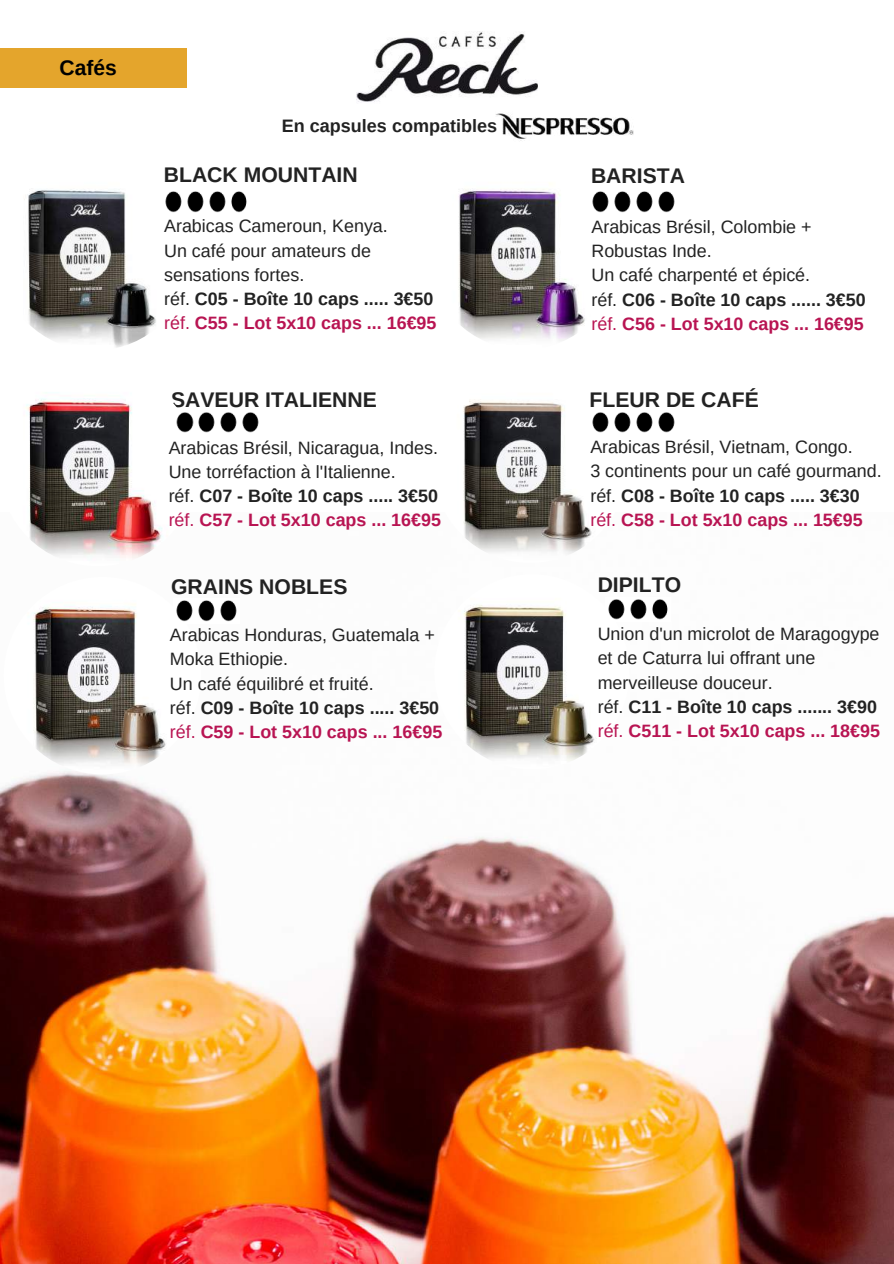
<style>
.page{position:relative;width:894px;height:1264px;background:#fff}
.page>*{position:absolute;margin:0;border:0;box-sizing:border-box;transform-origin:0 0}
.t1{font:700 21.15px "Arimo";color:#222}
.t2{font:700 21px "Arimo";color:#000}
.t3{font:700 18px "Arimo";color:#222}
.t4{font:17.85px/24.3px "Arimo";color:#222}
.s1{font-weight:700}
.s2{color:#b81452}
.s3{font-weight:700;color:#b81452}
</style>
<div class="page">
<img style="left:0;top:539px;width:893px;height:724px">
<img style="left:0;top:158px;width:191px;height:192px;border-radius:50%">
<img style="left:428px;top:158px;width:191px;height:191px;border-radius:50%">
<div style="left:0;top:48px;width:186px;height:40px;background:#e4a52c"></div>
<img style="left:0;top:368px;width:197px;height:198px;border-radius:50%">
<img style="left:433px;top:369px;width:193px;height:194px;border-radius:50%">
<img style="left:4px;top:577px;width:197px;height:197px;border-radius:50%">
<img style="left:434px;top:574px;width:195px;height:195px;border-radius:50%">
<img style="left:605px;top:597px;width:65px;height:24px">
<img style="left:173px;top:598px;width:66px;height:25px">
<img style="left:173px;top:411px;width:86px;height:23px">
<img style="left:589px;top:411px;width:86px;height:24px">
<img style="left:589px;top:190px;width:86px;height:24px">
<img style="left:162px;top:190px;width:85px;height:24px">
<img style="left:357px;top:31px;width:180px;height:71px">
<img style="left:495px;top:87px;width:138px;height:78px">
<p class="t2" style="left:60px;top:56px;width:59px">Cafés</p>
<p class="t3" style="left:282px;top:116px;width:217px">En capsules compatibles</p>
<p class="t1" style="left:164px;top:163px;width:195px">BLACK MOUNTAIN</p>
<p class="t4" style="left:164px;top:214px;width:274px">Arabicas Cameroun, Kenya.<br>Un café pour amateurs de sensations fortes.<br>réf. <span class="s1">C05 - Boîte 10 caps ..... 3€50 </span><span class="s2">réf.</span> <span class="s3">C55 - Lot 5x10 caps ... 16€95</span></p>
<p class="t1" style="left:591px;top:163px;width:95px">BARISTA</p>
<p class="t4" style="left:591px;top:214px;width:276px">Arabicas Brésil, Colombie +<br>Robustas Inde.<br>Un café charpenté et épicé.<br>réf. <span class="s1">C06 - Boîte 10 caps ...... 3€50 </span><span class="s2">réf.</span> <span class="s3">C56 - Lot 5x10 caps ... 16€95</span></p>
<p class="t1" style="left:171px;top:388px;width:207px">SAVEUR ITALIENNE</p>
<p class="t1" style="left:589px;top:388px;width:171px">FLEUR DE CAFÉ</p>
<p class="t4" style="left:169px;top:435px;width:274px">Arabicas Brésil, Nicaragua, Indes.<br>Une torréfaction à l'Italienne.<br>réf. <span class="s1">C07 - Boîte 10 caps ..... 3€50 </span><span class="s2">réf.</span> <span class="s3">C57 - Lot 5x10 caps ... 16€95</span></p>
<p class="t4" style="left:590px;top:435px;width:293px">Arabicas Brésil, Vietnam, Congo.<br>3 continents pour un café gourmand. réf. <span class="s1">C08 - Boîte 10 caps ..... 3€30 </span><span class="s2">réf.</span> <span class="s3">C58 - Lot 5x10 caps ... 15€95</span></p>
<p class="t1" style="left:171px;top:574px;width:178px">GRAINS NOBLES</p>
<p class="t4" style="left:170px;top:623px;width:274px">Arabicas Honduras, Guatemala +<br>Moka Ethiopie.<br>Un café équilibré et fruité.<br>réf. <span class="s1">C09 - Boîte 10 caps ..... 3€50 </span><span class="s2">réf.</span> <span class="s3">C59 - Lot 5x10 caps ... 16€95</span></p>
<p class="t1" style="left:597px;top:573px;width:85px">DIPILTO</p>
<p class="t4" style="left:597px;top:621px;width:284px">Union d'un microlot de Maragogype et de Caturra lui offrant une merveilleuse douceur.<br>réf. <span class="s1">C11 - Boîte 10 caps ....... 3€90 </span><span class="s2">réf.</span> <span class="s3">C511 - Lot 5x10 caps ... 18€95</span></p>
</div>
